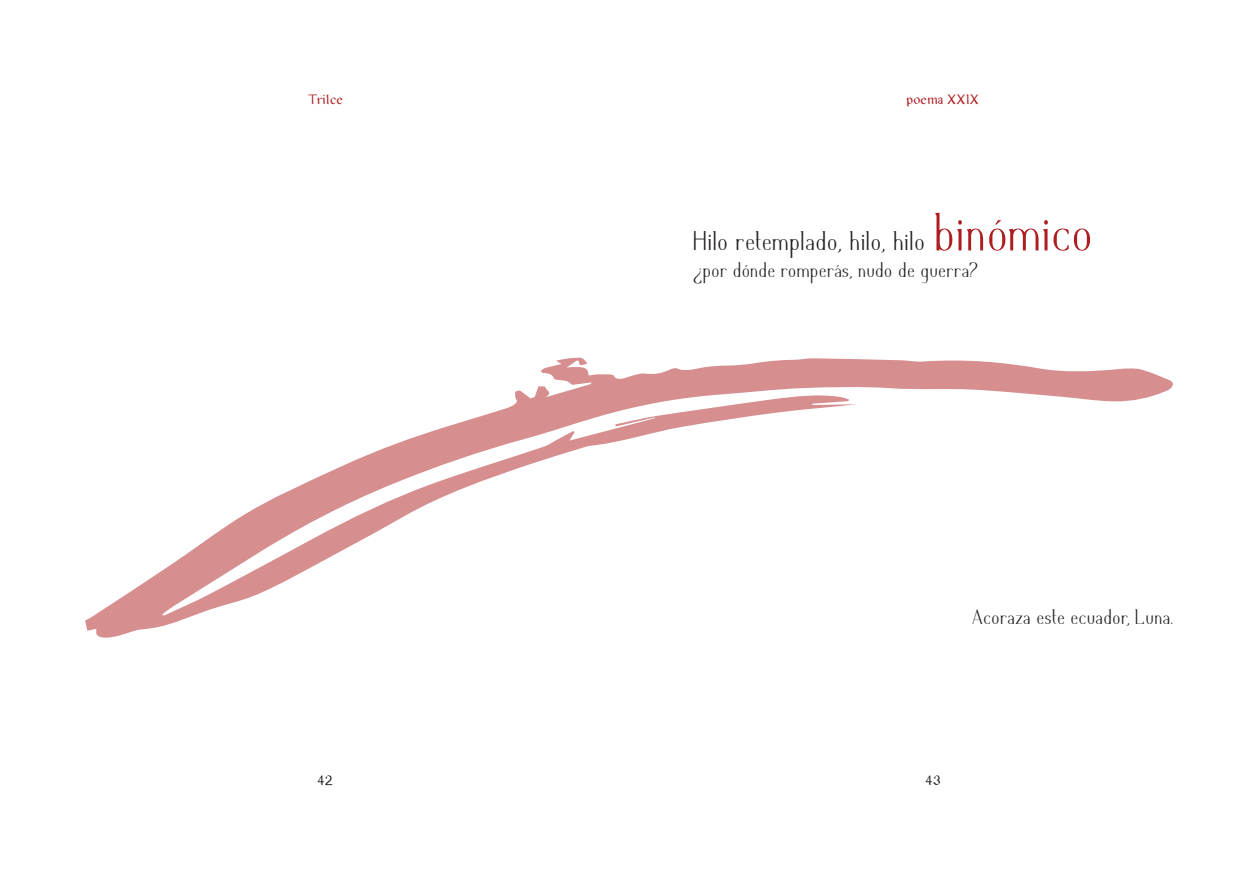
<style>
.page{position:relative;width:1259px;height:893px;background:#fff}
.page>*{position:absolute;margin:0;border:0;box-sizing:border-box;transform-origin:0 0}
.t1{font:27px "insula";letter-spacing:.03em;color:#231f20}
.t2{font:21px "insula";letter-spacing:.025em;color:#231f20}
.t3{font:12px "Puntua";color:#ae1d20}
.t4{font:12px "Puntua";color:#231f20}
.s1{font-size:54px;color:#ae1d20}
</style>
<div class="page">
<svg style="left:85px;top:357px;width:1088px;height:281px"></svg>
<p class="t3" style="left:308px;top:92px;width:37px">Trilce</p>
<p class="t3" style="left:906px;top:92px;width:74px">poema XXIX</p>
<p class="t1" style="left:693px;top:227px;width:401px">Hilo retemplado, hilo, hilo <span class="s1">binómico</span></p>
<p class="t2" style="left:693px;top:259px;width:287px">¿por dónde romperás, nudo de guerra?</p>
<p class="t2" style="left:972px;top:606px;width:203px">Acoraza este ecuador, Luna.</p>
<p class="t4" style="left:318px;top:772px;width:17px">42</p>
<p class="t4" style="left:925px;top:772px;width:17px">43</p>
</div>
